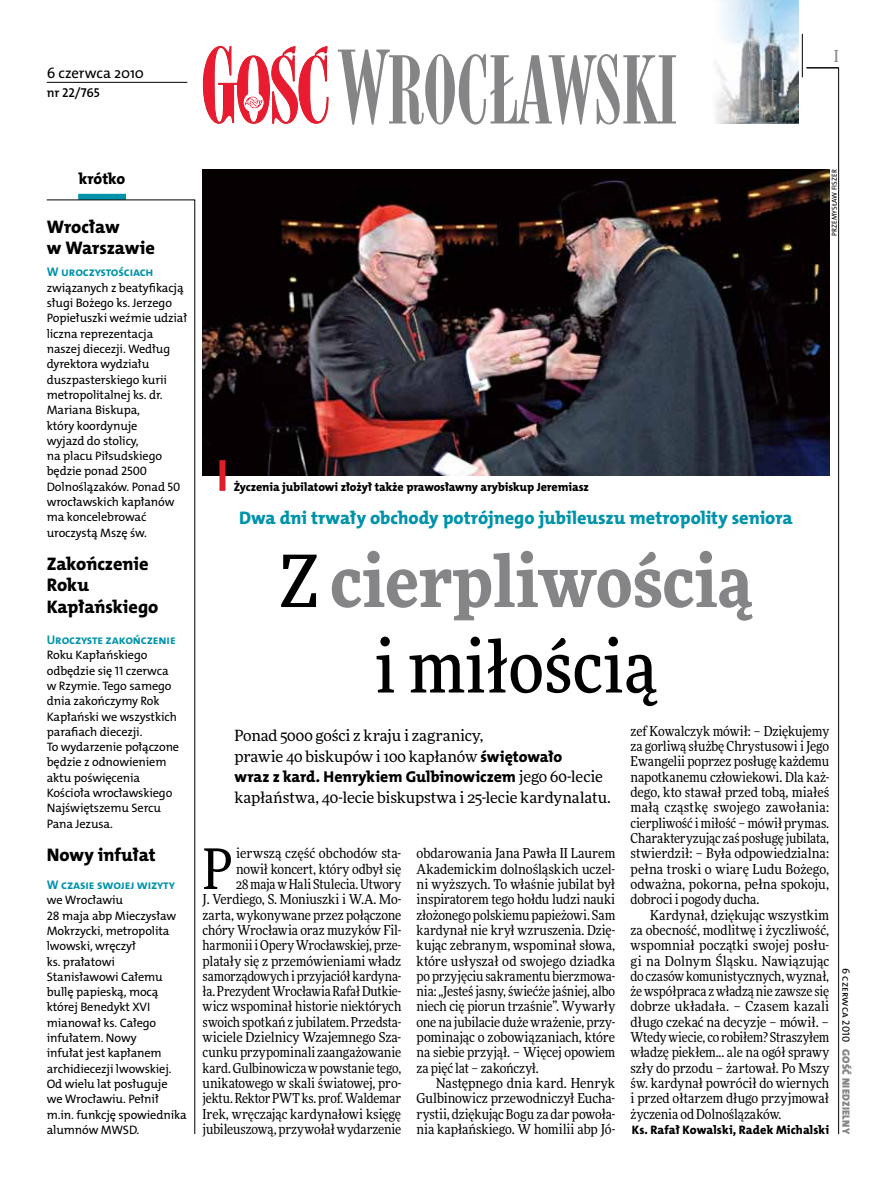
<style>
.page{position:relative;width:893px;height:1191px;background:#fff}
.page>*{position:absolute;margin:0;border:0;box-sizing:border-box;transform-origin:0 0}
.t1{font:900 72px/85.5px "Freeday Narrow";color:#858486;text-align:center}
.t2{font:55.95px "Freeday Narrow News";color:#000}
.t3{font:18.3px "The Mix HP8 Ex Bld";color:#0093aa}
.t4{font:18.3px/21.6px "The Mix HP8 Ex Bld";letter-spacing:-.005em;color:#000}
.t5{font:500 16.5px "Freeday Narrow";color:#858486;scale:.9 1}
.t6{font:15.75px "The Mix HP8 Ex Bld";color:#000}
.t7{font:15.45px/20.4px "Freeday News";letter-spacing:-.005em;color:#000}
.t8{font:14.85px "The Mix HP5 Plain";letter-spacing:-.005em;color:#000}
.t9{font:13.65px/15.3px "Freeday Narrow News";letter-spacing:-.01em;color:#000;text-align:justify}
.t10{font:12.9px "The Mix HP6 Se Bld";letter-spacing:-.01em;color:#000}
.t11{font:12.6px "The Mix HP7 Bld";letter-spacing:-.01em;color:#0093aa}
.t12{font:12.3px/15.3px "The Mix HP5 Plain";letter-spacing:-.01em;color:#000}
.t13{font:12.3px "The Mix HP8 Ex Bld";letter-spacing:.005em;color:#000}
.t14{font:12px "The Mix HP8 Ex Bld";letter-spacing:-.005em;color:#000}
.t15{font:10.5px "The Mix HP9 Blk";letter-spacing:.025em;color:#858486}
.t16{font:10.5px "The Mix HP5 Plain";color:#000}
.t17{font:7.2px "The Mix HP5 Plain";letter-spacing:.015em;color:#000}
.s1{font-weight:500;color:#000}
.s2{font-family:"The Mix HP8 Ex Bld";font-size:15.75px}
.s3{font-family:"Freeday News";font-size:15.45px}
</style>
<div class="page">
<hr style="left:838px;top:68px;width:1px;height:1066px;background:#000">
<hr style="left:802px;top:34px;width:1px;height:43px;background:#000">
<hr style="left:806px;top:68px;width:33px;height:1px;background:#000">
<svg style="left:203px;top:46px;width:125px;height:78px"></svg>
<svg style="left:338px;top:50px;width:338px;height:75px"></svg>
<img style="left:715px;top:0;width:83px;height:123px">
<hr style="left:47px;top:82px;width:140px;height:1px;background:#000">
<div style="left:78px;top:194px;width:48px;height:6px;background:#0093aa"></div>
<svg style="left:46px;top:199px;width:149px;height:935px"></svg>
<img style="left:202px;top:169px;width:627px;height:306px">
<div style="left:219px;top:460px;width:6px;height:31px;background:#df1e2a"></div>
<p class="t8" style="left:47px;top:63px;width:99px">6 czerwca 2010</p>
<p class="t10" style="left:47px;top:85px;width:54px">nr 22/765</p>
<p class="t5" style="left:834px;top:46px;width:6px">I</p>
<p class="t6" style="left:79px;top:168px;width:48px">krótko</p>
<h3 class="t4" style="left:47px;top:216px;width:110px">Wrocław<br>w Warszawie</h3>
<p class="t11" style="left:47px;top:264px;width:108px">W uroczystościach</p>
<p class="t12" style="left:47px;top:280px;width:142px">związanych z beatyfikacją sługi Bożego ks. Jerzego<br>Popiełuszki weźmie udział liczna reprezentacja naszej diecezji. Według dyrektora wydziału duszpasterskiego kurii metropolitalnej ks. dr.<br>Mariana Biskupa,<br>który koordynuje<br>wyjazd do stolicy,<br>na placu Piłsudskiego będzie ponad 2500<br>Dolnoślązaków. Ponad 50 wrocławskich kapłanów ma koncelebrować uroczystą Mszę św.</p>
<h3 class="t4" style="left:47px;top:553px;width:113px">Zakończenie<br>Roku<br>Kapłańskiego</h3>
<p class="t11" style="left:47px;top:631px;width:131px">Uroczyste zakończenie</p>
<p class="t12" style="left:47px;top:647px;width:134px">Roku Kapłańskiego odbędzie się 11 czerwca w Rzymie. Tego samego dnia zakończymy Rok<br>Kapłański we wszystkich parafiach diecezji.<br>To wydarzenie połączone będzie z odnowieniem aktu poświęcenia<br>Kościoła wrocławskiego<br>Najświętszemu Sercu<br>Pana Jezusa.</p>
<h3 class="t4" style="left:47px;top:843px;width:110px">Nowy infułat</h3>
<p class="t11" style="left:47px;top:876px;width:130px">W czasie swojej wizyty</p>
<p class="t12" style="left:47px;top:892px;width:141px">we Wrocławiu<br>28 maja abp Mieczysław<br>Mokrzycki, metropolita lwowski, wręczył<br>ks. prałatowi<br>Stanisławowi Całemu bullę papieską, mocą której Benedykt XVI mianował ks. Całego infułatem. Nowy<br>infułat jest kapłanem archidiecezji lwowskiej.<br>Od wielu lat posługuje<br>we Wrocławiu. Pełnił m.in. funkcję spowiednika alumnów MWS</p>
<p class="t12" style="left:129px;top:1122px;width:12px">D.</p>
<p class="t14" style="left:234px;top:479px;width:357px">Życzenia jubilatowi złożył także prawosławny arybiskup Jeremiasz</p>
<p class="t17" style="left:830px;top:235px;width:68px;rotate:-90deg">Przemysław Fiszer</p>
<h3 class="t3" style="left:239px;top:506px;width:555px">Dwa dni trwały obchody potrójnego jubileuszu metropolity seniora</h3>
<h1 class="t1" style="left:280px;top:536px;width:474px"><span class="s1">Z</span> cierpliwością <span class="s1">i miłością</span></h1>
<p class="t7" style="left:234px;top:725px;width:329px">Ponad 5000 gości z kraju i zagranicy,<br>prawie 40 biskupów i 100 kapłanów <span class="s2">świętowało</span></p>
<p class="t6" style="left:234px;top:766px;width:370px">wraz z kard. Henrykiem Gulbinowiczem <span class="s3">jego 60-lecie</span></p>
<p class="t7" style="left:234px;top:786px;width:378px">kapłaństwa, 40-lecie biskupstwa i 25-lecie kardynalatu.</p>
<p class="t9" style="left:630px;top:723px;width:200px">zef Kowalczyk mówił: – Dziękujemy za gorliwą służbę Chrystusowi i Jego Ewangelii poprzez posługę każdemu napotkanemu człowiekowi. Dla każ&shy;dego, kto stawał przed tobą, miałeś małą cząstkę swojego zawołania: cierpliwość i miłość – mówił prymas.<br>Charakteryzując zaś posługę jubilata, stwierdził: – Była odpowiedzialna: pełna troski o wiarę Ludu Bożego, odważna, pokorna, pełna spokoju, dobroci i pogody ducha.</p>
<p class="t9" style="left:630px;top:907px;width:200px;text-indent:20px">Kardynał, dziękując wszystkim za obecność, modlitwę i życzliwość, wspomniał początki swojej posłu&shy;gi na Dolnym Śląsku. Nawiązując do czasów komunistycznych, wyznał, że współpraca z władzą nie zawsze się dobrze układała. – Czasem kazali długo czekać na decyzje – mówił. – Wtedy wiecie, co robiłem? Straszyłem władzę piekłem... ale na ogół sprawy szły do przodu – żartował. Po Mszy św. kardynał powrócił do wiernych i przed ołtarzem długo przyjmował życzenia od Dolnoślązaków.</p>
<p class="t13" style="left:632px;top:1122px;width:199px">Ks. Rafał Kowalski, Radek Michalski</p>
<p class="t9" style="left:203px;top:845px;width:200px;text-align:right">ierwszą część obchodów sta&shy;nowił koncert, który odbył się<br>28 maja w Hali Stulecia. Utwory<br>J. Verdiego, S. Moniuszki i W.A. Mo&shy;zarta, wykonywane przez połączone chóry Wrocławia oraz muzyków Fil&shy;harmonii i Opery Wrocławskiej, prze&shy;platały się z przemówieniami władz samorządowych i przyjaciół kardyna&shy;ła. Prezydent Wrocławia Rafał Dutkie&shy;wicz wspominał historie niektórych swoich spotkań z jubilatem. Przedsta&shy;wiciele Dzielnicy Wzajemnego Sza&shy;cunku przypominali zaangażowanie kard. Gulbinowicza w powstanie tego, unikatowego w skali światowej, pro&shy;jektu. Rektor PWT ks. prof. Waldemar Irek, wręczając kardynałowi księgę jubileuszową, przywołał wydarzenie</p>
<p class="t9" style="left:417px;top:845px;width:200px">obdarowania Jana Pawła II Laurem Akademickim dolnośląskich uczel&shy;ni wyższych. To właśnie jubilat był inspiratorem tego hołdu ludzi nauki złożonego polskiemu papieżowi. Sam kardynał nie krył wzruszenia. Dzię&shy;kując zebranym, wspominał słowa, które usłyszał od swojego dziadka po przyjęciu sakramentu bierzmowa&shy;nia: „Jesteś jasny, świećże jaśniej, albo niech cię piorun trzaśnie”. Wywarły one na jubilacie duże wrażenie, przy&shy;pominając o zobowiązaniach, które na siebie przyjął. – Więcej opowiem za pięć lat – zakończył.</p>
<h2 class="t2" style="left:203px;top:834px;width:32px">P</h2>
<p class="t9" style="left:417px;top:1075px;width:200px;text-indent:20px">Następnego dnia kard. Henryk Gulbinowicz przewodniczył Eucha&shy;rystii, dziękując Bogu za dar powoła&shy;nia kapłańskiego. W homilii abp Jó-</p>
<p class="t16" style="left:853px;top:968px;width:76px;rotate:90deg">6 czerwca 2010</p>
<p class="t15" style="left:853px;top:1049px;width:86px;rotate:90deg">Gość Niedzielny</p>
</div>
